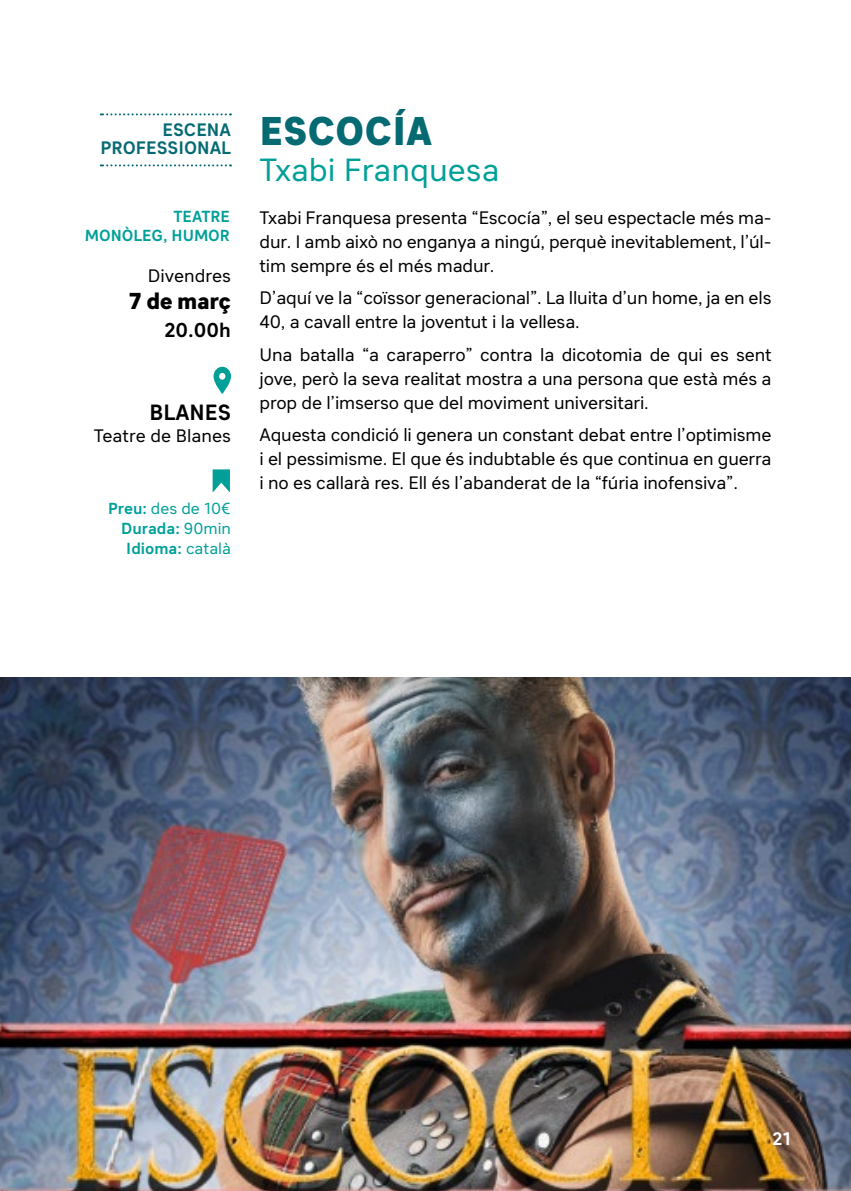
<style>
.page{position:relative;width:851px;height:1191px;background:#fff}
.page>*{position:absolute;margin:0;border:0;box-sizing:border-box;transform-origin:0 0}
.t1{font:800 40px "Sebino";color:#056a72}
.t2{font:32px "Sebino";color:#00a098}
.t3{font:800 23px "Sebino";letter-spacing:-.02em;color:#000}
.t4{font:700 22px "Sebino";color:#000}
.t5{font:700 20px "Sebino";color:#000}
.t6{font:18px/24px "Sebino";letter-spacing:-.01em;color:#000;text-align:justify}
.t7{font:700 18px/18px "Sebino";color:#056a72;text-align:right}
.t8{font:700 18px "Sebino";color:#fff}
.t9{font:700 16px/20px "Sebino";color:#00a098;text-align:right}
.s1{font-weight:400}
</style>
<div class="page">
<svg style="left:213px;top:367px;width:18px;height:27px"></svg>
<svg style="left:212px;top:469px;width:18px;height:23px"></svg>
<svg style="left:101px;top:113px;width:130px;height:2px"></svg>
<svg style="left:101px;top:164px;width:130px;height:2px"></svg>
<img style="left:0;top:677px;width:850px;height:514px">
<p class="t7" style="left:100px;top:122px;width:132px">ESCENA<br>PROFESSIONAL</p>
<p class="t9" style="left:85px;top:207px;width:147px;line-height:19.2px">TEATRE<br>MONÒLEG, HUMOR</p>
<p class="t6" style="left:148px;top:264px;width:84px">Divendres</p>
<p class="t3" style="left:129px;top:288px;width:104px">7 de març</p>
<p class="t5" style="left:164px;top:319px;width:68px">20.00h</p>
<p class="t4" style="left:150px;top:400px;width:83px">BLANES</p>
<p class="t6" style="left:94px;top:424px;width:138px">Teatre de Blanes</p>
<p class="t9" style="left:108px;top:498px;width:124px">Preu: <span class="s1">des de 10€<br></span>Durada: <span class="s1">90min<br></span>Idioma: <span class="s1">català</span></p>
<h1 class="t1" style="left:259px;top:108px;width:174px">ESCOCÍA</h1>
<h2 class="t2" style="left:259px;top:152px;width:241px">Txabi Franquesa</h2>
<p class="t6" style="left:259px;top:206px;width:513px">Txabi Franquesa presenta “Escocía”, el seu espectacle més ma&shy;dur. I amb això no enganya a ningú, perquè inevitablement, l’úl&shy;tim sempre és el més madur.</p>
<p class="t6" style="left:259px;top:286px;width:513px">D’aquí ve la “coïssor generacional”. La lluita d’un home, ja en els<br>40, a cavall entre la joventut i la vellesa.</p>
<p class="t6" style="left:259px;top:343px;width:513px">Una batalla “a caraperro” contra la dicotomia de qui es sent jove, però la seva realitat mostra a una persona que està més a prop de l’imserso que del moviment universitari.</p>
<p class="t6" style="left:259px;top:423px;width:513px">Aquesta condició li genera un constant debat entre l’optimisme i el pessimisme. El que és indubtable és que continua en guerra i no es callarà res. Ell és l’abanderat de la “fúria inofensiva”.</p>
<p class="t8" style="left:772px;top:1128px;width:21px">21</p>
</div>
